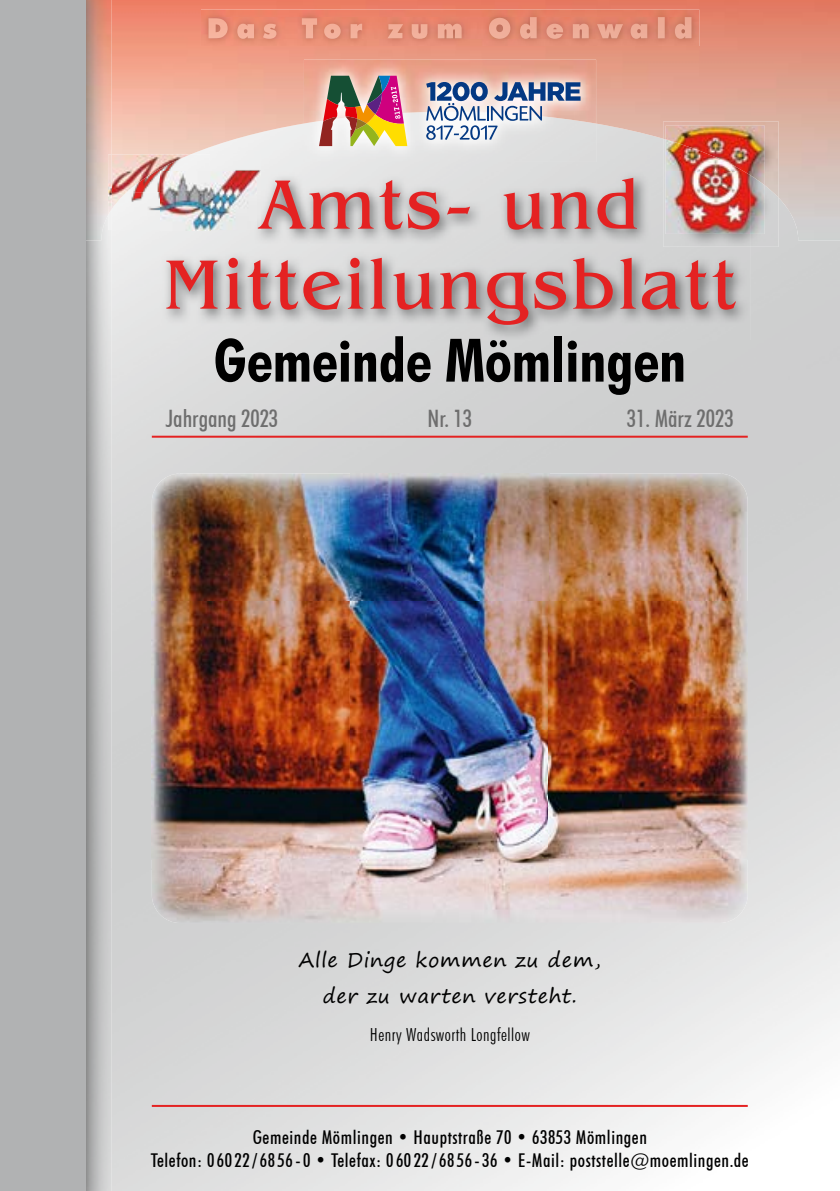
<style>
.page{position:relative;width:840px;height:1191px;background:#fff}
.page>*{position:absolute;margin:0;border:0;box-sizing:border-box;transform-origin:0 0}
.t1{font:72px/80px "Benguiat IT Cby BT";letter-spacing:.05em;color:#e42222;text-align:center}
.t2{font:700 condensed 60px "Futura BT";color:#000}
.t3{font:500 condensed 24px "Futura BT";color:#6e6e6e}
.t4{font:20px/35.4px "Segoe Print";letter-spacing:.03em;color:#000;text-align:center}
.t5{font:500 condensed 19px/22.8px "Futura BT";letter-spacing:.03em;color:#000;text-align:center}
.t6{font:300 condensed 18px "Futura BT";letter-spacing:.03em;color:#000}
</style>
<div class="page">
<img style="left:112px;top:870px;width:675px;height:321px">
<img style="left:721px;top:240px;width:68px;height:630px">
<img style="left:85px;top:0;width:754px;height:240px">
<img style="left:85px;top:215px;width:27px;height:976px">
<div style="left:0;top:0;width:85px;height:1191px;background:#b1b2b3"></div>
<img style="left:161px;top:171px;width:588px;height:169px">
<img style="left:260px;top:178px;width:376px;height:52px">
<img style="left:201px;top:9px;width:498px;height:37px">
<img style="left:208px;top:17px;width:483px;height:22px">
<hr style="left:152px;top:436px;width:595px;height:2px;background:#e42222">
<img style="left:190px;top:154px;width:20px;height:17px">
<img style="left:210px;top:154px;width:50px;height:17px">
<img style="left:112px;top:209px;width:49px;height:21px">
<img style="left:112px;top:154px;width:78px;height:55px">
<img style="left:108px;top:215px;width:4px;height:15px">
<img style="left:108px;top:154px;width:4px;height:61px">
<img style="left:161px;top:171px;width:99px;height:59px">
<img style="left:258px;top:178px;width:2px;height:52px">
<img style="left:749px;top:198px;width:29px;height:49px">
<img style="left:663px;top:121px;width:115px;height:77px">
<img style="left:663px;top:171px;width:86px;height:76px">
<img style="left:749px;top:185px;width:15px;height:49px">
<img style="left:665px;top:126px;width:99px;height:59px">
<img style="left:665px;top:171px;width:84px;height:63px">
<svg style="left:742px;top:171px;width:7px;height:4px"></svg>
<hr style="left:152px;top:1105px;width:595px;height:2px;background:#e42222">
<img style="left:304px;top:124px;width:291px;height:38px">
<img style="left:304px;top:60px;width:291px;height:64px">
<svg style="left:426px;top:82px;width:154px;height:58px"></svg>
<img style="left:319px;top:76px;width:88px;height:70px">
<img style="left:152px;top:473px;width:595px;height:450px">
<h1 class="t1" style="left:164px;top:164px;width:572px">Amts- und<br>Mitteilungsblatt</h1>
<h2 class="t2" style="left:213px;top:324px;width:473px">Gemeinde Mömlingen</h2>
<p class="t3" style="left:166px;top:403px;width:114px">Jahrgang 2023</p>
<p class="t3" style="left:427px;top:403px;width:46px">Nr. 13</p>
<p class="t3" style="left:626px;top:403px;width:108px">31. März 2023</p>
<p class="t4" style="left:298px;top:942px;width:303px">Alle Dinge kommen zu dem, der zu warten versteht.</p>
<p class="t6" style="left:370px;top:1023px;width:161px">Henry Wadsworth Longfellow</p>
<p class="t5" style="left:151px;top:1126px;width:599px">Gemeinde Mömlingen • Hauptstraße 70 • 63853 Mömlingen<br>Telefon: 06022/6856-0 • Telefax: 06022/6856-36 • E-Mail: poststelle@moemlingen.de</p>
</div>
